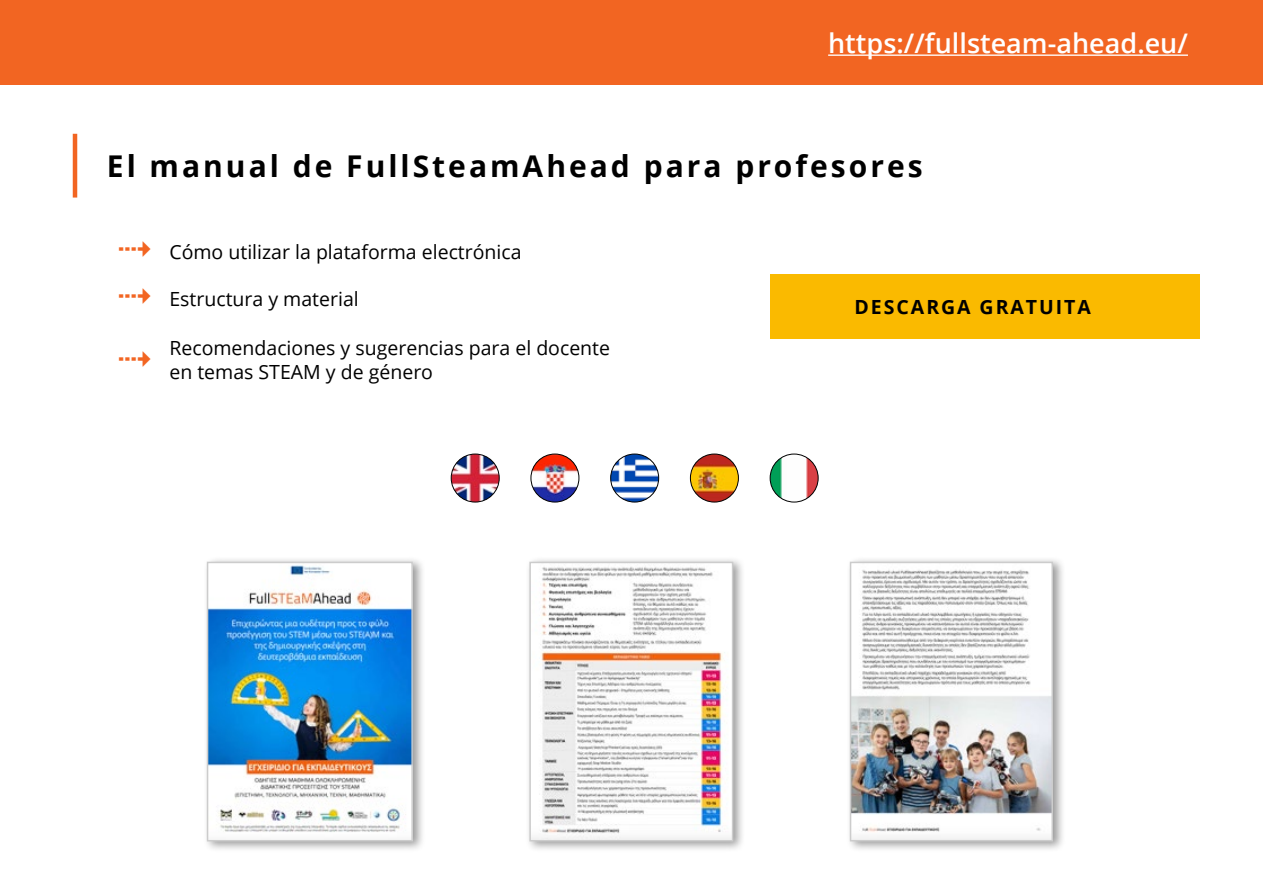
<style>
.page{position:relative;width:1263px;height:893px;background:#fff}
.page>*{position:absolute;margin:0;border:0;box-sizing:border-box;transform-origin:0 0}
.t1{font:700 30px "Open Sans";letter-spacing:.1em;color:#000}
.t2{font:600 27px "Open Sans";color:#fff}
.t3{font:19.5px/24px "Open Sans";color:#000}
.t4{font:700 19.5px "Open Sans";letter-spacing:.1em;color:#000}
.s1{color:#f26522}
</style>
<div class="page">
<div style="left:0;top:0;width:1263px;height:85px;background:#f26522"></div>
<hr style="left:73px;top:134px;width:4px;height:64px;background:#f26522">
<div style="left:770px;top:274px;width:429px;height:65px;background:#faba00"></div>
<div style="left:203px;top:556px;width:223px;height:297px;background:#000;opacity:.4"></div>
<img style="left:210px;top:565px;width:200px;height:273px">
<div style="left:207px;top:562px;width:206px;height:279px;border:2px solid #ccc"></div>
<div style="left:846px;top:556px;width:219px;height:297px;background:#000;opacity:.4"></div>
<img style="left:853px;top:565px;width:197px;height:273px">
<div style="left:850px;top:562px;width:203px;height:279px;border:2px solid #ccc"></div>
<div style="left:526px;top:556px;width:220px;height:297px;background:#000;opacity:.4"></div>
<img style="left:532px;top:565px;width:198px;height:273px">
<div style="left:529px;top:562px;width:204px;height:279px;border:2px solid #ccc"></div>
<hr style="left:828px;top:54px;width:360px;height:2px;background:#fff">
<img style="left:451px;top:454px;width:48px;height:48px;border-radius:24px">
<div style="left:451px;top:454px;width:48px;height:48px;border:1px solid #000;border-radius:50%"></div>
<img style="left:531px;top:454px;width:48px;height:48px;border-radius:24px">
<div style="left:531px;top:454px;width:48px;height:48px;border:1px solid #000;border-radius:50%"></div>
<img style="left:611px;top:454px;width:48px;height:48px;border-radius:24px">
<div style="left:610px;top:454px;width:49px;height:48px;border:1px solid #000;border-radius:50%"></div>
<img style="left:690px;top:454px;width:48px;height:48px;border-radius:24px">
<div style="left:690px;top:454px;width:49px;height:48px;border:1px solid #000;border-radius:50%"></div>
<img style="left:770px;top:454px;width:48px;height:48px;border-radius:24px">
<div style="left:770px;top:454px;width:48px;height:48px;border:1px solid #000;border-radius:50%"></div>
<h2 class="t2" style="left:828px;top:25px;width:361px">https://fullsteam-ahead.eu/</h2>
<h1 class="t1" style="left:107px;top:145px;width:817px">El manual de FullSteamAhead para profesores</h1>
<p class="t3" style="left:115px;top:240px;width:408px"><span class="s1">✔</span> Cómo utilizar la plataforma electrónica</p>
<p class="t3" style="left:115px;top:286px;width:245px"><span class="s1">✔</span> Estructura y material</p>
<p class="t3" style="left:169px;top:336px;width:442px;text-indent:-54px"><span class="s1">✔</span> Recomendaciones y sugerencias para el docente en temas STEAM y de género</p>
<p class="t4" style="left:854px;top:293px;width:238px">DESCARGA GRATUITA</p>
</div>
